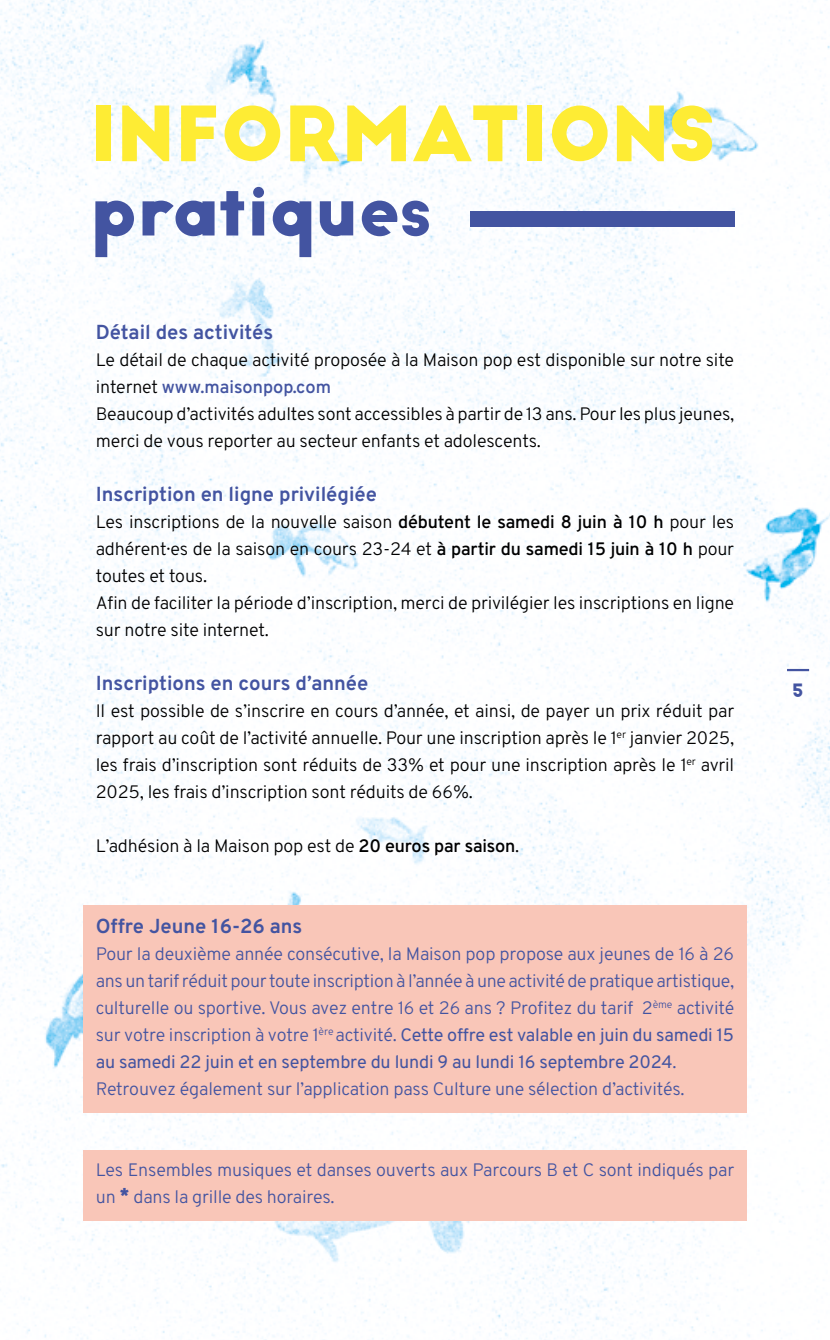
<style>
.page{position:relative;width:830px;height:1340px;background:#fff}
.page>*{position:absolute;margin:0;border:0;box-sizing:border-box;transform-origin:0 0}
.t1{font:700 74.25px "Big John PRO";color:#feec34}
.t2{font:700 74.25px "Big John PRO";color:#4354a1}
.t3{font:700 20.25px "Overpass";color:#4354a1}
.t4{font:300 18px/27px "Overpass";letter-spacing:-.01em;color:#000}
.t5{font:300 18px/27px "Overpass";letter-spacing:-.01em;color:#4354a1}
.t6{font:700 18px "Big John PRO";color:#4354a1}
.s1{font-weight:600;color:#4354a1}
.s2{font-weight:600}
.s3{font-weight:400}
.s4{font-weight:800}
</style>
<div class="page">
<img style="left:0;top:0;width:829px;height:1339px">
<hr style="left:786px;top:669px;width:22px;height:2px;background:#4354a1">
<div style="left:83px;top:905px;width:663px;height:45px;background:#f9c6b8"></div>
<div style="left:83px;top:933px;width:663px;height:152px;background:#f9c6b8"></div>
<div style="left:83px;top:1068px;width:663px;height:44px;background:#f9c6b8"></div>
<div style="left:83px;top:1149px;width:663px;height:71px;background:#f9c6b8"></div>
<div style="left:470px;top:211px;width:263px;height:16px;background:#4354a1"></div>
<h1 class="t1" style="left:89px;top:89px;width:627px">INFORMATIONS</h1>
<h1 class="t2" style="left:90px;top:163px;width:342px">pratiques</h1>
<p class="t3" style="left:96px;top:317px;width:179px">Détail des activités</p>
<p class="t4" style="left:96px;top:346px;width:639px">Le détail de chaque activité proposée à la Maison pop est disponible sur notre site internet <span class="s1">www.maisonpop.com<br></span>Beaucoup d’activités adultes sont accessibles à partir de 13 ans. Pour les plus jeunes, merci de vous reporter au secteur enfants et adolescents.</p>
<p class="t3" style="left:96px;top:479px;width:282px">Inscription en ligne privilégiée</p>
<p class="t4" style="left:96px;top:508px;width:639px">Les inscriptions de la nouvelle saison <span class="s2">débutent le samedi 8 juin à 10 h</span> pour les adhérent·es de la saison en cours 23-24 et <span class="s2">à partir du samedi 15 juin à 10 h</span> pour toutes et tous.<br>Afin de faciliter la période d’inscription, merci de privilégier les inscriptions en ligne sur notre site internet.</p>
<p class="t3" style="left:96px;top:668px;width:274px">Inscriptions en cours d’année</p>
<p class="t4" style="left:96px;top:697px;width:639px;text-align:justify">Il est possible de s’inscrire en cours d’année, et ainsi, de payer un prix réduit par rapport au coût de l’activité annuelle. Pour une inscription après le 1<sup>er</sup> janvier 2025, les frais d’inscription sont réduits de 33% et pour une inscription après le 1<sup>er</sup> avril 2025, les frais d’inscription sont réduits de 66%.</p>
<p class="t4" style="left:96px;top:832px;width:425px">L’adhésion à la Maison pop est de <span class="s2">20 euros par saison</span>.</p>
<p class="t3" style="left:96px;top:911px;width:208px">Offre Jeune 16-26 ans</p>
<p class="t5" style="left:96px;top:940px;width:639px">Pour la deuxième année consécutive, la Maison pop propose aux jeunes de 16 à 26 ans un tarif réduit pour toute inscription à l’année à une activité de pratique artistique, culturelle ou sportive. Vous avez entre 16 et 26 ans ? Profitez du tarif 2<sup>ème</sup> activité sur votre inscription à votre 1<sup>ère</sup> activité. <span class="s3">Cette offre est valable en juin du samedi 15 au samedi 22 juin et en septembre du lundi 9 au lundi 16 septembre 2024</span>.<br>Retrouvez également sur l’application pass Culture une sélection d’activités.</p>
<p class="t5" style="left:96px;top:1156px;width:639px">Les Ensembles musiques et danses ouverts aux Parcours B et C sont indiqués par un <span class="s4">*</span> dans la grille des horaires.</p>
<p class="t6" style="left:791px;top:679px;width:13px">5</p>
</div>
